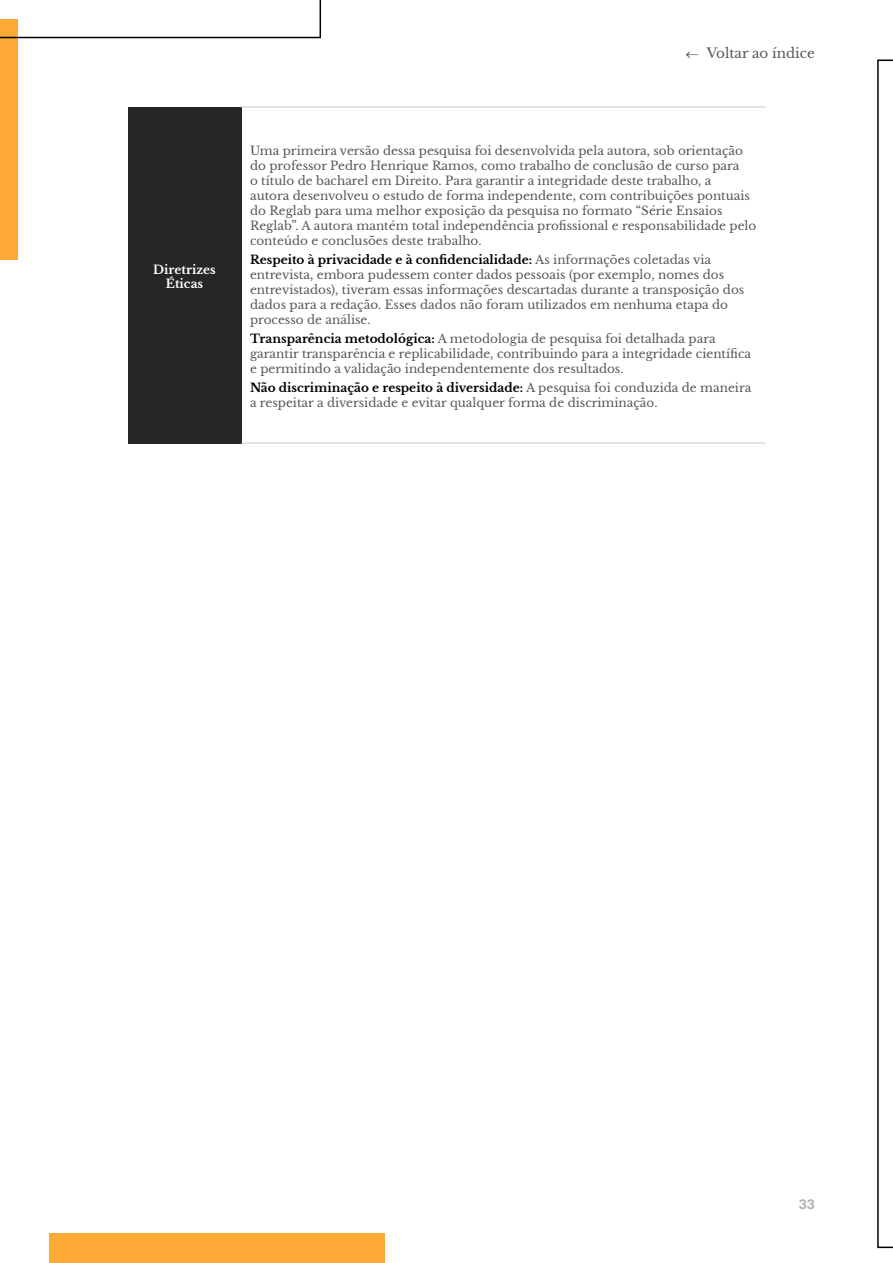
<style>
.page{position:relative;width:893px;height:1263px;background:#fff}
.page>*{position:absolute;margin:0;border:0;box-sizing:border-box;transform-origin:0 0}
.t1{font:700 15px "Aptos";color:#b3b2b2}
.t2{font:13.5px "Libre Baskerville";color:#575756}
.t3{font:12px/15px "Libre Baskerville";color:#575756}
.t4{font:700 12px/14.4px "Libre Baskerville";color:#fff;text-align:center}
.s1{font-weight:700;color:#000}
</style>
<div class="page">
<div style="left:49px;top:1233px;width:336px;height:30px;background:#fca936"></div>
<div style="left:0;top:19px;width:17px;height:241px;background:#fca936"></div>
<svg style="left:0;top:0;width:321px;height:38px"></svg>
<svg style="left:877px;top:60px;width:16px;height:1188px"></svg>
<div style="left:128px;top:107px;width:114px;height:336px;background:#262626"></div>
<hr style="left:242px;top:106px;width:523px;height:2px;background:#dadada">
<hr style="left:242px;top:442px;width:523px;height:2px;background:#dadada">
<p class="t4" style="left:153px;top:262px;width:64px">Diretrizes<br>Éticas</p>
<p class="t2" style="left:686px;top:45px;width:131px">← Voltar ao índice</p>
<p class="t3" style="left:250px;top:143px;width:508px">Uma primeira versão dessa pesquisa foi desenvolvida pela autora, sob orientação do professor Pedro Henrique Ramos, como trabalho de conclusão de curso para<br>o título de bacharel em Direito. Para garantir a integridade deste trabalho, a<br>autora desenvolveu o estudo de forma independente, com contribuições pontuais do Reglab para uma melhor exposição da pesquisa no formato “Série Ensaios Reglab”. A autora mantém total independência profissional e responsabilidade pelo conteúdo e conclusões deste trabalho.</p>
<p class="t3" style="left:250px;top:252px;width:496px"><span class="s1">Respeito à privacidade e à confidencialidade:</span> As informações coletadas via entrevista, embora pudessem conter dados pessoais (por exemplo, nomes dos entrevistados), tiveram essas informações descartadas durante a transposição dos dados para a redação. Esses dados não foram utilizados em nenhuma etapa do processo de análise.</p>
<p class="t3" style="left:250px;top:331px;width:503px"><span class="s1">Transparência metodológica:</span> A metodologia de pesquisa foi detalhada para garantir transparência e replicabilidade, contribuindo para a integridade científica e permitindo a validação independentemente dos resultados.</p>
<p class="t3" style="left:250px;top:380px;width:503px"><span class="s1">Não discriminação e respeito à diversidade:</span> A pesquisa foi conduzida de maneira a respeitar a diversidade e evitar qualquer forma de discriminação.</p>
<p class="t1" style="left:799px;top:1194px;width:18px">33</p>
</div>
